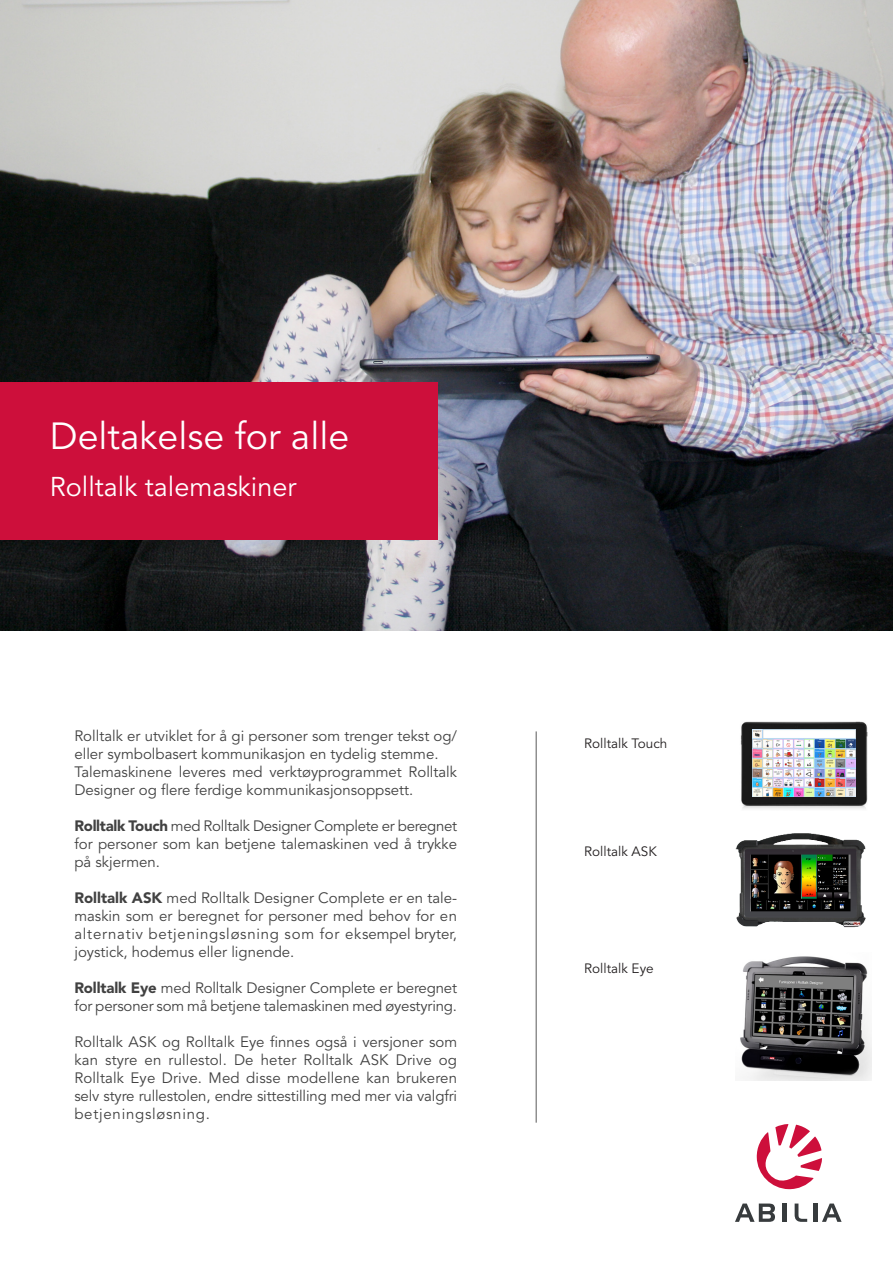
<style>
.page{position:relative;width:893px;height:1263px;background:#fff}
.page>*{position:absolute;margin:0;border:0;box-sizing:border-box;transform-origin:0 0}
.t1{font:37.5px "Avenir LT Std";color:#fff}
.t2{font:27px "Avenir LT Std";color:#fff}
.A4_brödtext{font:15px/18px "Avenir LT Std";color:#414141}
.t3{font:13.5px "Avenir LT Std";color:#231f20}
.s1{font-weight:900}
</style>
<div class="page">
<img style="left:0;top:0;width:893px;height:630px">
<div style="left:0;top:383px;width:438px;height:157px;background:#cd0f3b"></div>
<hr style="left:536px;top:731px;width:1px;height:392px;background:#5a5a5a">
<svg style="left:735px;top:1203px;width:40px;height:19px"></svg>
<hr style="left:782px;top:1203px;width:4px;height:19px;background:#373b3d">
<svg style="left:795px;top:1203px;width:12px;height:19px"></svg>
<hr style="left:813px;top:1203px;width:4px;height:19px;background:#373b3d">
<svg style="left:822px;top:1203px;width:20px;height:19px"></svg>
<svg style="left:756px;top:1124px;width:66px;height:65px"></svg>
<img style="left:740px;top:956px;width:131px;height:124px">
<img style="left:740px;top:721px;width:128px;height:88px">
<img style="left:752px;top:729px;width:103px;height:68px">
<img style="left:735px;top:833px;width:131px;height:95px">
<p class="t1" style="left:50px;top:414px;width:301px">Deltakelse for alle</p>
<p class="t2" style="left:50px;top:471px;width:248px">Rolltalk talemaskiner</p>
<p class="A4_brödtext" style="left:74px;top:727px;width:384px">Rolltalk er utviklet for å gi personer som trenger tekst og/ eller symbolbasert kommunikasjon en tydelig stemme.</p>
<p class="A4_brödtext" style="left:74px;top:763px;width:384px">Talemaskinene leveres med verktøyprogrammet Rolltalk<br>Designer og flere ferdige kommunikasjonsoppsett.</p>
<p class="A4_brödtext" style="left:74px;top:817px;width:384px;text-align:justify"><span class="s1">Rolltalk Touch</span> med Rolltalk Designer Complete er beregnet for personer som kan betjene talemaskinen ved å trykke på skjermen.</p>
<p class="A4_brödtext" style="left:74px;top:889px;width:384px;text-align:justify"><span class="s1">Rolltalk ASK</span> med Rolltalk Designer Complete er en tale&shy;maskin som er beregnet for personer med behov for en alternativ betjeningsløsning som for eksempel bryter, joystick, hodemus eller lignende.</p>
<p class="A4_brödtext" style="left:74px;top:979px;width:384px"><span class="s1">Rolltalk Eye</span> med Rolltalk Designer Complete er beregnet for personer som må betjene talemaskinen med øyestyring.</p>
<p class="A4_brödtext" style="left:74px;top:1033px;width:384px;text-align:justify">Rolltalk ASK og Rolltalk Eye finnes også i versjoner som kan styre en rullestol. De heter Rolltalk ASK Drive og Rolltalk Eye Drive. Med disse modellene kan brukeren selv styre rullestolen, endre sittestilling med mer via valgfri betjeningsløsning.</p>
<p class="t3" style="left:584px;top:736px;width:85px">Rolltalk Touch</p>
<p class="t3" style="left:584px;top:844px;width:74px">Rolltalk ASK</p>
<p class="t3" style="left:584px;top:961px;width:71px">Rolltalk Eye</p>
</div>
